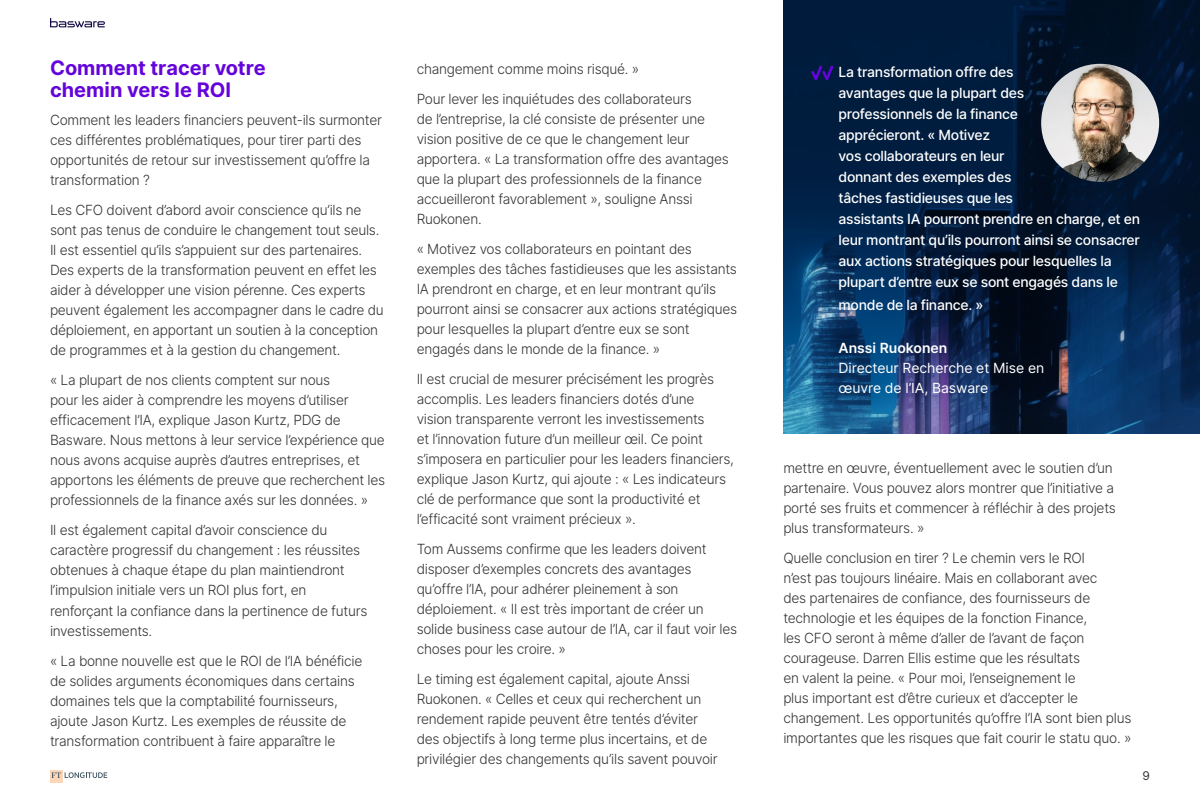
<style>
.page{position:relative;width:1200px;height:800px;background:#fff}
.page>*{position:absolute;margin:0;border:0;box-sizing:border-box;transform-origin:0 0}
.t1{font:700 20px/22px "Inter";color:#6404da}
.t2{font:300 14px/20px "Inter";letter-spacing:-.02em;color:#333}
.t3{font:500 14px/21px "Inter";letter-spacing:-.02em;color:#fff}
.t4{font:14px/20px "Inter";letter-spacing:-.005em;color:#fff}
.t5{font:600 14px "Inter";color:#fff}
.t6{font:12px "Inter";color:#333}
</style>
<div class="page">
<img style="left:783px;top:0;width:417px;height:434px">
<svg style="left:811px;top:66px;width:22px;height:14px"></svg>
<img style="left:1041px;top:64px;width:118px;height:118px;border-radius:59px">
<svg style="left:50px;top:18px;width:55px;height:9px"></svg>
<div style="left:50px;top:771px;width:12px;height:12px;background:#fdd6b9"></div>
<svg style="left:51px;top:771px;width:56px;height:9px"></svg>
<h1 class="t1" style="left:50px;top:56px;width:217px">Comment tracer votre chemin vers le ROI</h1>
<p class="t2" style="left:50px;top:110px;width:334px">Comment les leaders financiers peuvent-ils surmonter ces différentes problématiques, pour tirer parti des opportunités de retour sur investissement qu’offre la transformation ?</p>
<p class="t2" style="left:50px;top:200px;width:335px">Les CFO doivent d’abord avoir conscience qu’ils ne sont pas tenus de conduire le changement tout seuls.<br>Il est essentiel qu’ils s’appuient sur des partenaires.<br>Des experts de la transformation peuvent en effet les aider à développer une vision pérenne. Ces experts peuvent également les accompagner dans le cadre du déploiement, en apportant un soutien à la conception de programmes et à la gestion du changement.</p>
<p class="t2" style="left:50px;top:370px;width:337px">« La plupart de nos clients comptent sur nous<br>pour les aider à comprendre les moyens d’utiliser efficacement l’IA, explique Jason Kurtz, PDG de Basware. Nous mettons à leur service l’expérience que nous avons acquise auprès d’autres entreprises, et apportons les éléments de preuve que recherchent les professionnels de la finance axés sur les données. »</p>
<p class="t2" style="left:50px;top:520px;width:319px">Il est également capital d’avoir conscience du caractère progressif du changement : les réussites obtenues à chaque étape du plan maintiendront l’impulsion initiale vers un ROI plus fort, en renforçant la confiance dans la pertinence de futurs investissements.</p>
<p class="t2" style="left:50px;top:650px;width:314px">« La bonne nouvelle est que le ROI de l’IA bénéficie de solides arguments économiques dans certains domaines tels que la comptabilité fournisseurs, ajoute Jason Kurtz. Les exemples de réussite de transformation contribuent à faire apparaître le</p>
<p class="t2" style="left:417px;top:53px;width:277px;line-height:30px">changement comme moins risqué. »<br>Pour lever les inquiétudes des collaborateurs</p>
<p class="t2" style="left:417px;top:108px;width:314px">de l’entreprise, la clé consiste de présenter une vision positive de ce que le changement leur apportera. « La transformation offre des avantages que la plupart des professionnels de la finance accueilleront favorablement », souligne Anssi Ruokonen.</p>
<p class="t2" style="left:417px;top:238px;width:322px">« Motivez vos collaborateurs en pointant des exemples des tâches fastidieuses que les assistants IA prendront en charge, et en leur montrant qu’ils pourront ainsi se consacrer aux actions stratégiques pour lesquelles la plupart d’entre eux se sont engagés dans le monde de la finance. »</p>
<p class="t2" style="left:417px;top:368px;width:319px">Il est crucial de mesurer précisément les progrès accomplis. Les leaders financiers dotés d’une<br>vision transparente verront les investissements<br>et l’innovation future d’un meilleur œil. Ce point s’imposera en particulier pour les leaders financiers, explique Jason Kurtz, qui ajoute : « Les indicateurs clé de performance que sont la productivité et l’efficacité sont vraiment précieux ».</p>
<p class="t2" style="left:417px;top:538px;width:322px">Tom Aussems confirme que les leaders doivent disposer d’exemples concrets des avantages qu’offre l’IA, pour adhérer pleinement à son déploiement. « Il est très important de créer un solide business case autour de l’IA, car il faut voir les choses pour les croire. »</p>
<p class="t2" style="left:417px;top:668px;width:303px">Le timing est également capital, ajoute Anssi Ruokonen. « Celles et ceux qui recherchent un rendement rapide peuvent être tentés d’éviter des objectifs à long terme plus incertains, et de privilégier des changements qu’ils savent pouvoir</p>
<p class="t3" style="left:839px;top:61px;width:303px">La transformation offre des<br>avantages que la plupart des<br>professionnels de la finance<br>apprécieront. « Motivez<br>vos collaborateurs en leur<br>donnant des exemples des<br>tâches fastidieuses que les<br>assistants IA pourront prendre en charge, et en leur montrant qu’ils pourront ainsi se consacrer aux actions stratégiques pour lesquelles la plupart d’entre eux se sont engagés dans le</p>
<p class="t3" style="left:839px;top:294px;width:146px">monde de la finance. »</p>
<p class="t5" style="left:839px;top:338px;width:110px">Anssi Ruokonen</p>
<p class="t4" style="left:839px;top:358px;width:207px">Directeur Recherche et Mise en œuvre de l’IA, Basware</p>
<p class="t2" style="left:783px;top:457px;width:334px">mettre en œuvre, éventuellement avec le soutien d’un partenaire. Vous pouvez alors montrer que l’initiative a porté ses fruits et commencer à réfléchir à des projets plus transformateurs. »</p>
<p class="t2" style="left:783px;top:547px;width:350px">Quelle conclusion en tirer ? Le chemin vers le ROI<br>n’est pas toujours linéaire. Mais en collaborant avec<br>des partenaires de confiance, des fournisseurs de technologie et les équipes de la fonction Finance,<br>les CFO seront à même d’aller de l’avant de façon courageuse. Darren Ellis estime que les résultats<br>en valent la peine. « Pour moi, l’enseignement le<br>plus important est d’être curieux et d’accepter le changement. Les opportunités qu’offre l’IA sont bien plus importantes que les risques que fait courir le statu quo. »</p>
<p class="t6" style="left:1143px;top:767px;width:9px">9</p>
</div>
